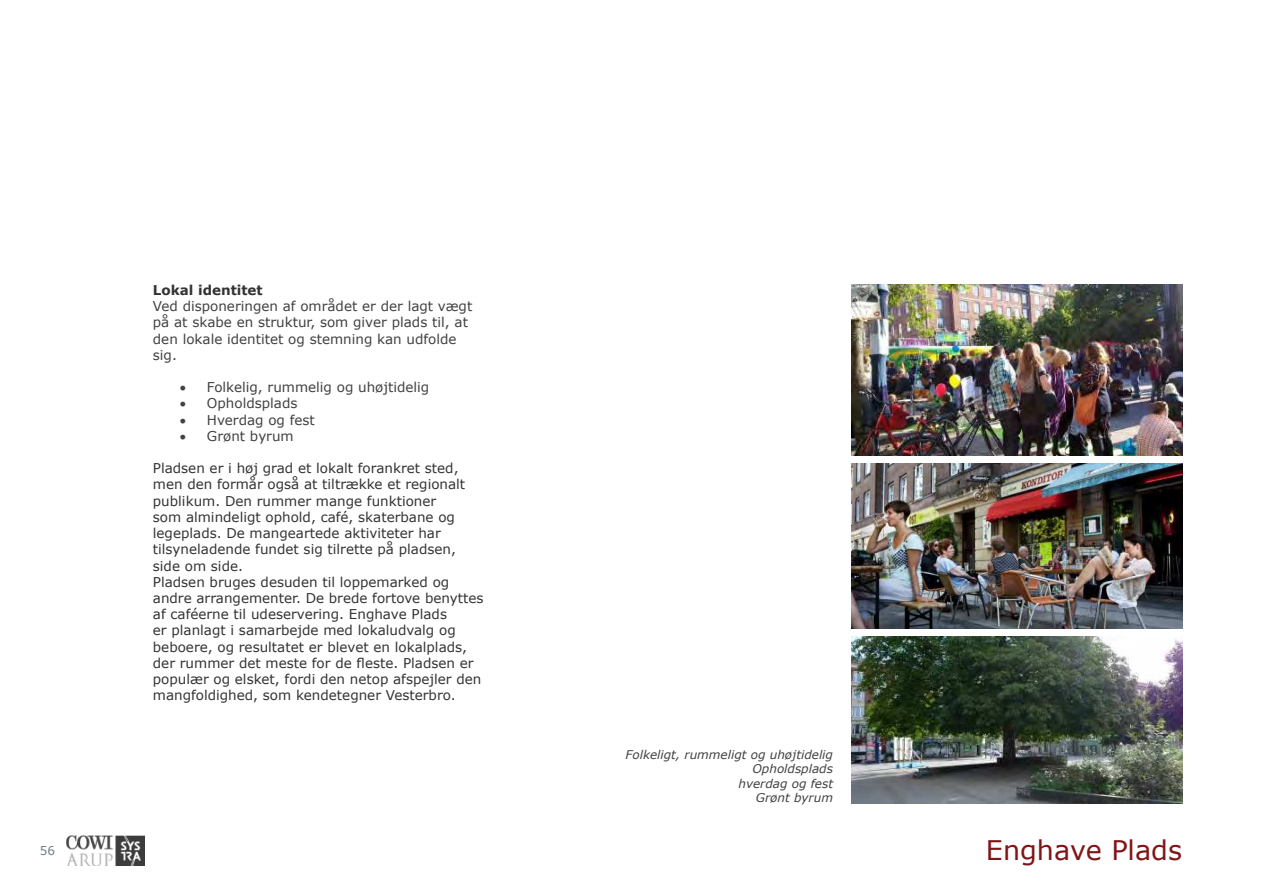
<style>
.page{position:relative;width:1263px;height:893px;background:#fff}
.page>*{position:absolute;margin:0;border:0;box-sizing:border-box;transform-origin:0 0}
.t1{font:27px "Verdana";color:#801517}
.t2{font:13.5px/16.2px "Verdana";color:#333}
.t3{font:13.5px/16.2px "Verdana";color:#414142}
.t4{font:700 13.5px "Verdana";color:#333}
.t5{font:italic 12px/14.4px "Verdana";color:#414142;text-align:right}
.t6{font:12px "Verdana";color:#717c82}
</style>
<div class="page">
<img style="left:851px;top:285px;width:331px;height:170px">
<img style="left:851px;top:636px;width:331px;height:168px">
<img style="left:851px;top:463px;width:331px;height:165px">
<img style="left:67px;top:835px;width:78px;height:31px">
<p class="t6" style="left:40px;top:843px;width:17px">56</p>
<p class="t4" style="left:153px;top:282px;width:111px">Lokal identitet</p>
<p class="t3" style="left:153px;top:298px;width:321px">Ved disponeringen af omrÂdet er der lagt vÊgt pÂ at skabe en struktur, som giver plads til, at den lokale identitet og stemning kan udfolde sig.</p>
<p class="t3" style="left:180px;top:379px;width:251px">• Folkelig, rummelig og uh¯jtidelig</p>
<p class="t3" style="left:180px;top:395px;width:119px">• Opholdsplads</p>
<p class="t3" style="left:180px;top:411px;width:137px">• Hverdag og fest</p>
<p class="t3" style="left:180px;top:427px;width:115px">• Gr¯nt byrum</p>
<p class="t2" style="left:153px;top:460px;width:332px">Pladsen er i h¯j grad et lokalt forankret sted, men den formÂr ogsÂ at tiltrÊkke et regionalt publikum. Den rummer mange funktioner<br>som almindeligt ophold, cafÈ, skaterbane og legeplads. De mangeartede aktiviteter har tilsyneladende fundet sig tilrette pÂ pladsen, side om side.<br>Pladsen bruges desuden til loppemarked og andre arrangementer. De brede fortove benyttes af cafÈerne til udeservering. Enghave Plads<br>er planlagt i samarbejde med lokaludvalg og beboere, og resultatet er blevet en lokalplads, der rummer det meste for de !este. Pladsen er populÊr og elsket, fordi den netop afspejler den mangfoldighed, som kendetegner Vesterbro.</p>
<p class="t5" style="left:626px;top:748px;width:209px">Folkeligt, rummeligt og uh¯jtidelig<br>Opholdsplads<br>hverdag og fest<br>Gr¯nt byrum</p>
<h1 class="t1" style="left:986px;top:832px;width:198px">Enghave Plads</h1>
</div>
